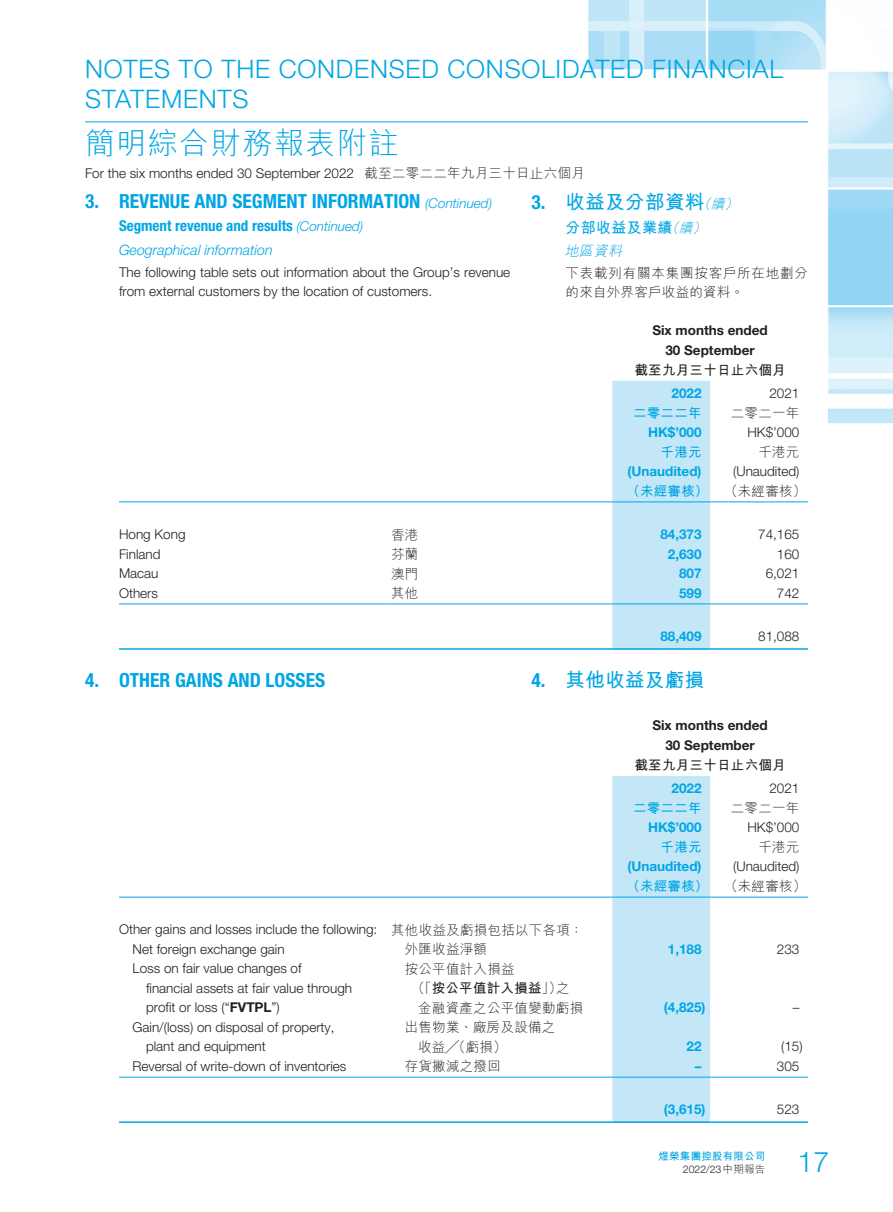
<style>
.page{position:relative;width:893px;height:1212px;background:#fff}
.page>*{position:absolute;margin:0;border:0;box-sizing:border-box;transform-origin:0 0}
.t1{font:300 30px "M Hei HK";letter-spacing:.05em;color:#00a6e4}
.t2{font:300 28.5px "Helvetica Neue LT Std";color:#00a6e4}
.t3{font:300 25.5px/30px "Helvetica Neue LT Std";letter-spacing:.03em;color:#00a6e4}
._01_H1_E{font:700 condensed 19.5px "Helvetica Neue LT Std";color:#00a6e4}
._001_H1_C{font:700 19.5px "M Hei HK";letter-spacing:.02em;color:#00a6e4}
._02_H2_E{font:700 condensed 15px "Helvetica Neue LT Std";color:#00a6e4}
._002_H2_C{font:700 15px "M Hei HK";letter-spacing:.02em;color:#00a6e4}
._03_H3_E{font:italic 300 14.25px "Helvetica Neue LT Std";color:#00a6e4}
._003_H3_C{font:italic 300 14.25px "M Hei HK";color:#00a6e4}
._50_Table_txt{font:300 13.5px/19.5px "Helvetica Neue LT Std";color:#231f20}
._00_txt_E{font:300 13.5px/19.5px "Helvetica Neue LT Std";color:#231f20}
._50_Table_txt-2{font:300 13.5px "M Hei HK";letter-spacing:.02em;color:#231f20}
._50_Table_txt-3{font:700 13.5px "Helvetica Neue LT Std";color:#00a6e4}
._50_Table_txt-4{font:700 13.5px "Helvetica Neue LT Std";color:#231f20}
._50_Table_txt-5{font:700 13.5px "M Hei HK";letter-spacing:.02em;color:#231f20}
._000_txt_C{font:300 13.5px/19.5px "M Hei HK";letter-spacing:.06em;color:#231f20}
._50_Table_txt-6{font:700 13.5px "M Hei HK";letter-spacing:.02em;color:#00a6e4}
.t4{font:300 10.5px "Helvetica Neue LT Std";color:#231f20}
.t5{font:700 10.5px "M Hei HK";letter-spacing:.02em;color:#00a6e4}
.s1{font-family:"M Hei HK"}
.s2{font-weight:300;font-style:italic;font-stretch:normal;font-size:13.5px}
.s3{font-weight:700}
.s4{font-family:"Helvetica Neue LT Std";font-stretch:condensed}
.s5{font-weight:300;font-style:italic;font-size:13.5px}
.s6{font-weight:300}
</style>
<div class="page">
<img style="left:85px;top:0;width:808px;height:1077px">
<hr style="left:85px;top:121px;width:723px;height:1px;background:#00a6e4">
<div style="left:612px;top:381px;width:98px;height:267px;background:#c4e7f8"></div>
<hr style="left:119px;top:501px;width:272px;height:1px;background:#00a6e4">
<hr style="left:391px;top:501px;width:221px;height:1px;background:#00a6e4">
<hr style="left:612px;top:501px;width:98px;height:1px;background:#00a6e4">
<hr style="left:710px;top:501px;width:98px;height:1px;background:#00a6e4">
<hr style="left:119px;top:603px;width:272px;height:1px;background:#00a6e4">
<hr style="left:391px;top:603px;width:221px;height:1px;background:#00a6e4">
<hr style="left:612px;top:603px;width:98px;height:1px;background:#00a6e4">
<hr style="left:710px;top:603px;width:98px;height:1px;background:#00a6e4">
<hr style="left:119px;top:648px;width:272px;height:2px;background:#00a6e4">
<hr style="left:391px;top:648px;width:221px;height:2px;background:#00a6e4">
<hr style="left:612px;top:648px;width:98px;height:2px;background:#00a6e4">
<hr style="left:710px;top:648px;width:98px;height:2px;background:#00a6e4">
<div style="left:612px;top:776px;width:98px;height:345px;background:#c4e7f8"></div>
<hr style="left:119px;top:897px;width:272px;height:1px;background:#00a6e4">
<hr style="left:391px;top:897px;width:221px;height:1px;background:#00a6e4">
<hr style="left:612px;top:897px;width:98px;height:1px;background:#00a6e4">
<hr style="left:710px;top:897px;width:98px;height:1px;background:#00a6e4">
<hr style="left:119px;top:1077px;width:272px;height:1px;background:#00a6e4">
<hr style="left:391px;top:1077px;width:221px;height:1px;background:#00a6e4">
<hr style="left:612px;top:1077px;width:98px;height:1px;background:#00a6e4">
<hr style="left:710px;top:1077px;width:98px;height:1px;background:#00a6e4">
<hr style="left:119px;top:1121px;width:272px;height:2px;background:#00a6e4">
<hr style="left:391px;top:1121px;width:221px;height:2px;background:#00a6e4">
<hr style="left:612px;top:1121px;width:98px;height:2px;background:#00a6e4">
<hr style="left:710px;top:1121px;width:98px;height:2px;background:#00a6e4">
<h3 class="t3" style="left:85px;top:54px;width:700px">NOTES TO THE CONDENSED CONSOLIDATED FINANCIAL<br>STATEMENTS</h3>
<h1 class="t1" style="left:85px;top:128px;width:315px">簡明綜合財務報表附註</h1>
<p class="_00_txt_E" style="left:85px;top:163px;width:501px">For the six months ended 30 September 2022 <span class="s1">截至二零二二年九月三十日止六個月</span></p>
<p class="_01_H1_E" style="left:85px;top:189px;width:409px">3. REVENUE AND SEGMENT INFORMATION <span class="s2">(Continued)</span></p>
<p class="_02_H2_E" style="left:119px;top:217px;width:246px">Segment revenue and results <span class="s2">(Continued)</span></p>
<p class="_03_H3_E" style="left:119px;top:241px;width:155px">Geographical information</p>
<p class="_00_txt_E" style="left:119px;top:262px;width:393px">The following table sets out information about the Group’s revenue from external customers by the location of customers.</p>
<p class="_50_Table_txt-4" style="left:652px;top:322px;width:117px">Six months ended</p>
<p class="_50_Table_txt-4" style="left:665px;top:341px;width:91px">30 September</p>
<p class="_50_Table_txt-5" style="left:634px;top:360px;width:153px">截至九月三十日止六個月</p>
<p class="_50_Table_txt-3" style="left:672px;top:385px;width:32px">2022</p>
<p class="_50_Table_txt" style="left:769px;top:383px;width:32px">2021</p>
<p class="_50_Table_txt-6" style="left:633px;top:403px;width:70px">二零二二年</p>
<p class="_50_Table_txt-2" style="left:731px;top:406px;width:70px">二零二一年</p>
<p class="_50_Table_txt-3" style="left:648px;top:424px;width:55px">HK$’000</p>
<p class="_50_Table_txt" style="left:747px;top:422px;width:54px">HK$’000</p>
<p class="_50_Table_txt-6" style="left:661px;top:442px;width:43px">千港元</p>
<p class="_50_Table_txt-2" style="left:758px;top:445px;width:43px">千港元</p>
<p class="_50_Table_txt-3" style="left:627px;top:463px;width:76px">(Unaudited)</p>
<p class="_50_Table_txt" style="left:733px;top:461px;width:68px">(Unaudited)</p>
<p class="_50_Table_txt-6" style="left:627px;top:481px;width:83px">（未經審核）</p>
<p class="_50_Table_txt-2" style="left:724px;top:484px;width:83px">（未經審核）</p>
<p class="_50_Table_txt" style="left:119px;top:524px;width:68px">Hong Kong</p>
<p class="_50_Table_txt-2" style="left:391px;top:528px;width:29px">香港</p>
<p class="_50_Table_txt-3" style="left:660px;top:526px;width:43px">84,373</p>
<p class="_50_Table_txt" style="left:758px;top:524px;width:43px">74,165</p>
<p class="_50_Table_txt" style="left:119px;top:544px;width:43px">Finland</p>
<p class="_50_Table_txt-2" style="left:391px;top:547px;width:29px">芬蘭</p>
<p class="_50_Table_txt-3" style="left:668px;top:545px;width:35px">2,630</p>
<p class="_50_Table_txt" style="left:777px;top:544px;width:24px">160</p>
<p class="_50_Table_txt" style="left:119px;top:563px;width:41px">Macau</p>
<p class="_50_Table_txt-2" style="left:391px;top:567px;width:29px">澳門</p>
<p class="_50_Table_txt-3" style="left:679px;top:565px;width:24px">807</p>
<p class="_50_Table_txt" style="left:766px;top:563px;width:35px">6,021</p>
<p class="_50_Table_txt" style="left:119px;top:583px;width:41px">Others</p>
<p class="_50_Table_txt-2" style="left:391px;top:586px;width:29px">其他</p>
<p class="_50_Table_txt-3" style="left:679px;top:584px;width:24px">599</p>
<p class="_50_Table_txt" style="left:777px;top:583px;width:24px">742</p>
<p class="_50_Table_txt-3" style="left:660px;top:628px;width:43px">88,409</p>
<p class="_50_Table_txt" style="left:758px;top:626px;width:43px">81,088</p>
<p class="_01_H1_E" style="left:85px;top:668px;width:242px">4. OTHER GAINS AND LOSSES</p>
<p class="_50_Table_txt-4" style="left:652px;top:717px;width:117px">Six months ended</p>
<p class="_50_Table_txt-4" style="left:665px;top:737px;width:91px">30 September</p>
<p class="_50_Table_txt-5" style="left:634px;top:755px;width:153px">截至九月三十日止六個月</p>
<p class="_50_Table_txt-3" style="left:672px;top:780px;width:32px">2022</p>
<p class="_50_Table_txt" style="left:769px;top:778px;width:32px">2021</p>
<p class="_50_Table_txt-6" style="left:633px;top:798px;width:70px">二零二二年</p>
<p class="_50_Table_txt-2" style="left:731px;top:801px;width:70px">二零二一年</p>
<p class="_50_Table_txt-3" style="left:648px;top:819px;width:55px">HK$’000</p>
<p class="_50_Table_txt" style="left:747px;top:817px;width:54px">HK$’000</p>
<p class="_50_Table_txt-6" style="left:661px;top:837px;width:43px">千港元</p>
<p class="_50_Table_txt-2" style="left:758px;top:840px;width:43px">千港元</p>
<p class="_50_Table_txt-3" style="left:627px;top:858px;width:76px">(Unaudited)</p>
<p class="_50_Table_txt" style="left:733px;top:856px;width:68px">(Unaudited)</p>
<p class="_50_Table_txt-6" style="left:627px;top:876px;width:83px">（未經審核）</p>
<p class="_50_Table_txt-2" style="left:724px;top:879px;width:83px">（未經審核）</p>
<p class="_50_Table_txt" style="left:119px;top:919px;width:260px">Other gains and losses include the following:</p>
<p class="_50_Table_txt-2" style="left:391px;top:923px;width:194px">其他收益及虧損包括以下各項：</p>
<p class="_50_Table_txt" style="left:133px;top:939px;width:154px">Net foreign exchange gain</p>
<p class="_50_Table_txt-2" style="left:405px;top:942px;width:84px">外匯收益淨額</p>
<p class="_50_Table_txt-3" style="left:668px;top:940px;width:35px">1,188</p>
<p class="_50_Table_txt" style="left:777px;top:939px;width:24px">233</p>
<p class="_50_Table_txt" style="left:133px;top:958px;width:171px">Loss on fair value changes of</p>
<p class="_50_Table_txt" style="left:146px;top:978px;width:208px">financial assets at fair value through profit or loss (“<span class="s3">FVTPL</span>”)</p>
<p class="_001_H1_C" style="left:531px;top:187px;width:211px"><span class="s4">3.</span> 收益及分部資料<span class="s5">（續）</span></p>
<p class="_002_H2_C" style="left:565px;top:216px;width:145px">分部收益及業績<span class="s5">（續）</span></p>
<p class="_003_H3_C" style="left:564px;top:244px;width:62px">地區資料</p>
<p class="_000_txt_C" style="left:565px;top:263px;width:244px">下表載列有關本集團按客戶所在地劃分的來自外界客戶收益的資料。</p>
<p class="_001_H1_C" style="left:531px;top:666px;width:174px"><span class="s4">4.</span> 其他收益及虧損</p>
<p class="_50_Table_txt-2" style="left:405px;top:962px;width:111px">按公平值計入損益</p>
<p class="_50_Table_txt-5" style="left:411px;top:978px;width:160px"><span class="s6">（「</span>按公平值計入損益<span class="s6">」）之</span></p>
<p class="_50_Table_txt-2" style="left:418px;top:1001px;width:166px">金融資產之公平值變動虧損</p>
<p class="_50_Table_txt-3" style="left:664px;top:999px;width:43px">(4,825)</p>
<p class="_50_Table_txt" style="left:793px;top:997px;width:8px">–</p>
<p class="_50_Table_txt" style="left:133px;top:1017px;width:204px">Gain/(loss) on disposal of property,</p>
<p class="_50_Table_txt" style="left:146px;top:1036px;width:121px">plant and equipment</p>
<p class="_50_Table_txt-2" style="left:405px;top:1020px;width:152px">出售物業、廠房及設備之</p>
<p class="_50_Table_txt-2" style="left:418px;top:1040px;width:90px">收益╱（虧損）</p>
<p class="_50_Table_txt-3" style="left:687px;top:1038px;width:17px">22</p>
<p class="_50_Table_txt" style="left:781px;top:1036px;width:23px">(15)</p>
<p class="_50_Table_txt" style="left:133px;top:1056px;width:215px">Reversal of write-down of inventories</p>
<p class="_50_Table_txt-2" style="left:405px;top:1059px;width:98px">存貨撇減之撥回</p>
<p class="_50_Table_txt-3" style="left:695px;top:1057px;width:8px">–</p>
<p class="_50_Table_txt" style="left:777px;top:1056px;width:24px">305</p>
<p class="_50_Table_txt-3" style="left:664px;top:1101px;width:43px">(3,615)</p>
<p class="_50_Table_txt" style="left:777px;top:1099px;width:24px">523</p>
<p class="t5" style="left:658px;top:1148px;width:108px">煜榮集團控股有限公司</p>
<p class="t4" style="left:683px;top:1163px;width:84px">2022/23<span class="s1">中期報告</span></p>
<h2 class="t2" style="left:797px;top:1144px;width:33px">17</h2>
</div>
